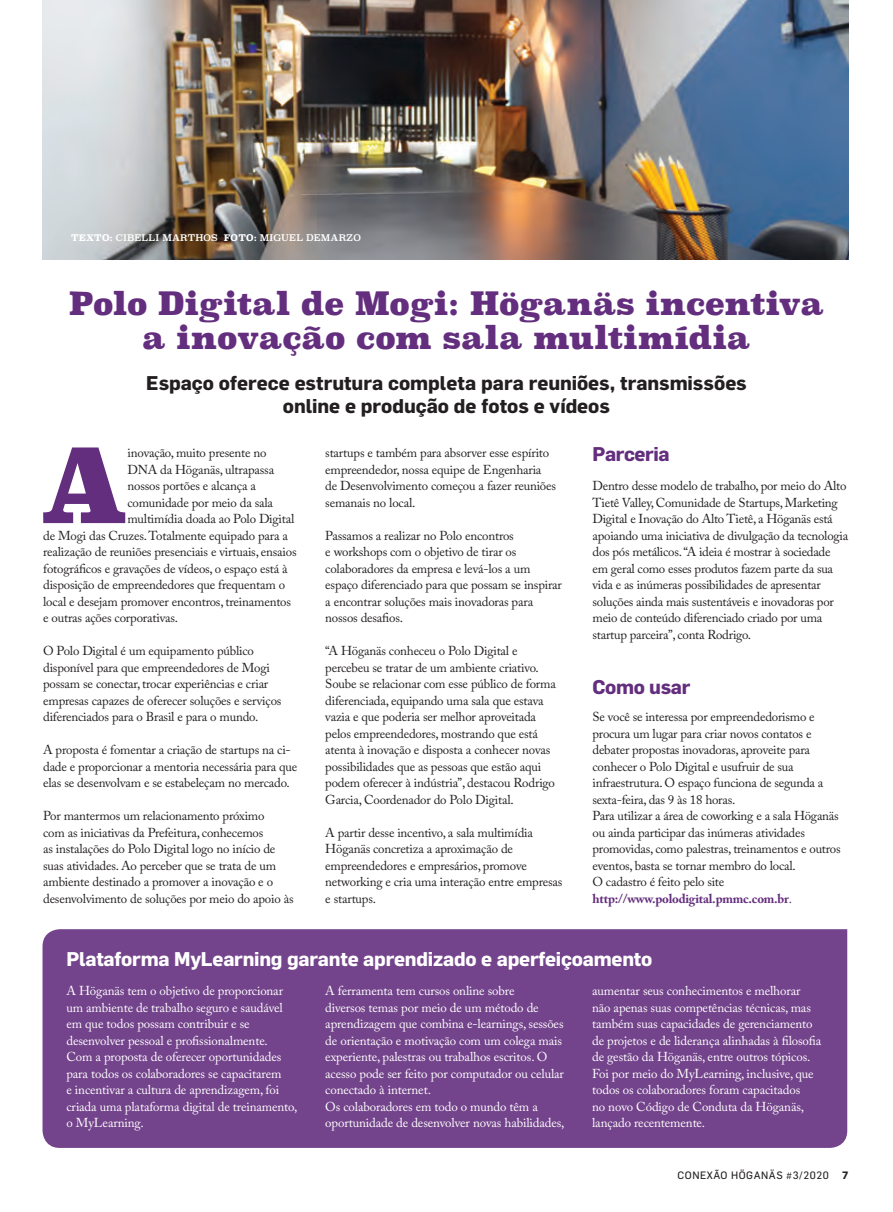
<style>
.page{position:relative;width:893px;height:1212px;background:#fff}
.page>*{position:absolute;margin:0;border:0;box-sizing:border-box;transform-origin:0 0}
.t1{font:900 101.7px "Superclarendon";color:#642e7e}
.t2{font:900 31.5px/34.5px "Superclarendon";letter-spacing:-.015em;color:#642e7e;text-align:center}
.t3{font:700 19.5px/22.5px "Flama";color:#231f20;text-align:center}
.t4{font:700 19.5px "Flama";letter-spacing:-.01em;color:#fff}
.t5{font:700 19.5px "Flama";letter-spacing:-.02em;color:#642e7e}
.t6{font:12.9px/16.5px "Adobe Caslon Pro";letter-spacing:-.015em;color:#231f20}
.t7{font:12.9px/16.5px "Adobe Caslon Pro";letter-spacing:-.01em;color:#fff}
.t8{font:10.5px "Flama";letter-spacing:.05em;color:#231f20}
.t9{font:700 10.5px "Flama";color:#231f20}
.t10{font:9px "Superclarendon";letter-spacing:.015em;color:#fff}
.t11{font:700 9px "Superclarendon";color:#fff}
.s1{font-weight:700}
.s2{font-weight:700;color:#642e7e}
.s3{color:#642e7e}
</style>
<div class="page">
<div style="left:43px;top:929px;width:804px;height:219px;background:#73438b"></div>
<img style="left:43px;top:0;width:805px;height:259px">
<p class="t11" style="left:71px;top:231px;width:28px">TEXTO</p>
<p class="t10" style="left:110px;top:232px;width:123px"><span class="s1">:</span> CIBELLI MARTHOS <span class="s1">FOTO</span></p>
<p class="t10" style="left:254px;top:232px;width:109px"><span class="s1">:</span> MIGUEL DEMARZO</p>
<h2 class="t2" style="left:69px;top:288px;width:757px">Polo Digital de Mogi: Höganäs incentiva a inovação com sala multimídia</h2>
<h3 class="t3" style="left:146px;top:371px;width:602px">Espaço oferece estrutura completa para reuniões, transmissões online e produção de fotos e vídeos</h3>
<h1 class="t1" style="left:39px;top:417px;width:91px">A</h1>
<p class="t6" style="left:127px;top:444px;width:141px">inovação, muito presente no</p>
<p class="t6" style="left:127px;top:461px;width:148px">DNA da Höganäs, ultrapassa</p>
<p class="t6" style="left:127px;top:477px;width:130px">nossos portões e alcança a</p>
<p class="t6" style="left:127px;top:494px;width:147px">comunidade por meio da sala</p>
<p class="t6" style="left:127px;top:510px;width:168px">multimídia doada ao Polo Digital</p>
<p class="t6" style="left:43px;top:527px;width:246px">de Mogi das Cruzes. Totalmente equipado para a</p>
<p class="t6" style="left:43px;top:543px;width:255px">realização de reuniões presenciais e virtuais, ensaios</p>
<p class="t6" style="left:43px;top:560px;width:246px">fotográficos e gravações de vídeos, o espaço está à</p>
<p class="t6" style="left:43px;top:576px;width:243px">disposição de empreendedores que frequentam o</p>
<p class="t6" style="left:43px;top:593px;width:249px">local e desejam promover encontros, treinamentos</p>
<p class="t6" style="left:43px;top:609px;width:136px">e outras ações corporativas.</p>
<p class="t6" style="left:43px;top:642px;width:240px">O Polo Digital é um equipamento público disponível para que empreendedores de Mogi possam se conectar, trocar experiências e criar empresas capazes de oferecer soluções e serviços diferenciados para o Brasil e para o mundo.</p>
<p class="t6" style="left:43px;top:741px;width:256px">A proposta é fomentar a criação de startups na ci&shy;dade e proporcionar a mentoria necessária para que elas se desenvolvam e se estabeleçam no mercado.</p>
<p class="t6" style="left:43px;top:807px;width:252px">Por mantermos um relacionamento próximo<br>com as iniciativas da Prefeitura, conhecemos<br>as instalações do Polo Digital logo no início de suas atividades. Ao perceber que se trata de um ambiente destinado a promover a inovação e o desenvolvimento de soluções por meio do apoio às</p>
<p class="t6" style="left:325px;top:444px;width:232px">startups e também para absorver esse espírito empreendedor, nossa equipe de Engenharia de Desenvolvimento começou a fazer reuniões semanais no local.</p>
<p class="t6" style="left:325px;top:527px;width:238px">Passamos a realizar no Polo encontros<br>e workshops com o objetivo de tirar os colaboradores da empresa e levá-los a um espaço diferenciado para que possam se inspirar a encontrar soluções mais inovadoras para nossos desafios.</p>
<p class="t6" style="left:325px;top:642px;width:232px">“A Höganäs conheceu o Polo Digital e percebeu se tratar de um ambiente criativo.<br>Soube se relacionar com esse público de forma diferenciada, equipando uma sala que estava vazia e que poderia ser melhor aproveitada pelos empreendedores, mostrando que está atenta à inovação e disposta a conhecer novas possibilidades que as pessoas que estão aqui podem oferecer à indústria”, destacou Rodrigo Garcia, Coordenador do Polo Digital.</p>
<p class="t6" style="left:325px;top:824px;width:239px">A partir desse incentivo, a sala multimídia Höganäs concretiza a aproximação de empreendedores e empresários, promove networking e cria uma interação entre empresas e startups.</p>
<h3 class="t5" style="left:593px;top:443px;width:79px">Parceria</h3>
<p class="t6" style="left:593px;top:477px;width:257px">Dentro desse modelo de trabalho, por meio do Alto Tietê Valley, Comunidade de Startups, Marketing Digital e Inovação do Alto Tietê, a Höganäs está apoiando uma iniciativa de divulgação da tecnologia dos pós metálicos. “A ideia é mostrar à sociedade em geral como esses produtos fazem parte da sua vida e as inúmeras possibilidades de apresentar soluções ainda mais sustentáveis e inovadoras por meio de conteúdo diferenciado criado por uma startup parceira”, conta Rodrigo.</p>
<h3 class="t5" style="left:593px;top:675px;width:99px">Como usar</h3>
<p class="t6" style="left:593px;top:708px;width:250px">Se você se interessa por empreendedorismo e procura um lugar para criar novos contatos e debater propostas inovadoras, aproveite para conhecer o Polo Digital e usufruir de sua infraestrutura. O espaço funciona de segunda a sexta-feira, das 9 às 18 horas.<br>Para utilizar a área de coworking e a sala Höganäs ou ainda participar das inúmeras atividades promovidas, como palestras, treinamentos e outros eventos, basta se tornar membro do local.<br>O cadastro é feito pelo site <span class="s2">http://www.polodigital.pmmc.com.br</span><span class="s3">.</span></p>
<h3 class="t4" style="left:66px;top:947px;width:587px">Plataforma MyLearning garante aprendizado e aperfeiçoamento</h3>
<p class="t7" style="left:66px;top:982px;width:232px">A Höganäs tem o objetivo de proporcionar um ambiente de trabalho seguro e saudável em que todos possam contribuir e se desenvolver pessoal e profissionalmente.<br>Com a proposta de oferecer oportunidades para todos os colaboradores se capacitarem<br>e incentivar a cultura de aprendizagem, foi criada uma plataforma digital de treinamento, o MyLearning.</p>
<p class="t7" style="left:325px;top:982px;width:241px">A ferramenta tem cursos online sobre<br>diversos temas por meio de um método de aprendizagem que combina e-learnings, sessões de orientação e motivação com um colega mais experiente, palestras ou trabalhos escritos. O acesso pode ser feito por computador ou celular conectado à internet.<br>Os colaboradores em todo o mundo têm a oportunidade de desenvolver novas habilidades,</p>
<p class="t7" style="left:592px;top:982px;width:231px">aumentar seus conhecimentos e melhorar não apenas suas competências técnicas, mas também suas capacidades de gerenciamento de projetos e de liderança alinhadas à filosofia de gestão da Höganäs, entre outros tópicos.<br>Foi por meio do MyLearning, inclusive, que todos os colaboradores foram capacitados<br>no novo Código de Conduta da Höganäs, lançado recentemente.</p>
<p class="t8" style="left:678px;top:1168px;width:153px">CONEXÃO HÖGANÄS #3/2020</p>
<p class="t9" style="left:842px;top:1168px;width:8px">7</p>
</div>
